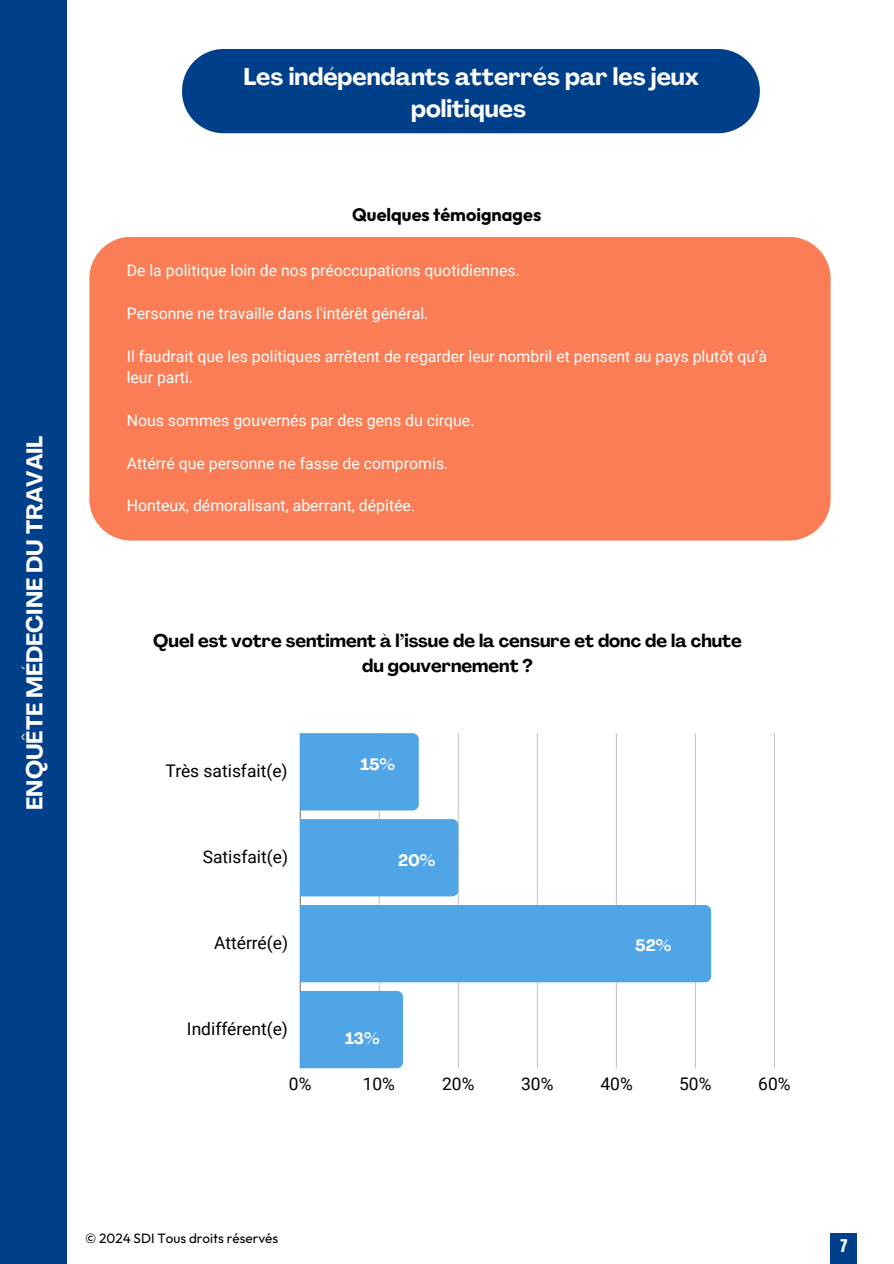
<style>
.page{position:relative;width:894px;height:1264px;background:#fff}
.page>*{position:absolute;margin:0;border:0;box-sizing:border-box;transform-origin:0 0}
.t1{font:700 24px/32.7px "Agrandir";color:#fff;text-align:center}
.t2{font:700 22.5px "Agrandir";color:#fff}
.t3{font:700 18px/24.8px "Agrandir";color:#000;text-align:center}
.t4{font:700 18px "Outfit";color:#000}
.t5{font:17.4px "Roboto";color:#000}
.t6{font:700 16.2px "Agrandir";color:#fff}
.t7{font:15.9px/21.3px "Roboto";color:#fff}
.t8{font:15px "Anton";color:#f4f6fc}
.t9{font:13.5px "Outfit";color:#000}
</style>
<div class="page">
<div style="left:0;top:0;width:66px;height:1263px;background:#003f89"></div>
<div style="left:830px;top:1232px;width:27px;height:31px;background:#003f89"></div>
<div style="left:182px;top:49px;width:577px;height:84px;background:#003f89"></div>
<hr style="left:300px;top:733px;width:1px;height:335px;background:#000;opacity:.6">
<hr style="left:379px;top:733px;width:1px;height:335px;background:#000;opacity:.25">
<hr style="left:458px;top:733px;width:1px;height:335px;background:#000;opacity:.25">
<hr style="left:537px;top:733px;width:1px;height:335px;background:#cbcbcb">
<hr style="left:615px;top:733px;width:1px;height:335px;background:#f5f5f5">
<hr style="left:694px;top:733px;width:1px;height:335px;background:#f7f7f7">
<hr style="left:773px;top:733px;width:1px;height:335px;background:#f9f9f9">
<div style="left:300px;top:733px;width:118px;height:77px;background:#50a5e6"></div>
<div style="left:300px;top:819px;width:158px;height:77px;background:#50a5e6"></div>
<div style="left:300px;top:905px;width:411px;height:77px;background:#50a5e6"></div>
<div style="left:300px;top:990px;width:103px;height:78px;background:#50a5e6"></div>
<div style="left:89px;top:237px;width:741px;height:303px;background:#fb7d55"></div>
<h2 class="t2" style="left:21px;top:809px;width:376px;rotate:-90deg">ENQUÊTE MÉDECINE DU TRAVAIL</h2>
<h1 class="t1" style="left:243px;top:60px;width:457px">Les indépendants atterrés par les jeux politiques</h1>
<p class="t4" style="left:352px;top:203px;width:190px">Quelques témoignages</p>
<p class="t7" style="left:127px;top:259px;width:394px">De la politique loin de nos préoccupations quotidiennes.</p>
<p class="t7" style="left:127px;top:302px;width:303px">Personne ne travaille dans l'intérêt général.</p>
<p class="t7" style="left:127px;top:345px;width:641px">Il faudrait que les politiques arrêtent de regarder leur nombril et pensent au pays plutôt qu’à leur parti.</p>
<p class="t7" style="left:127px;top:409px;width:349px">Nous sommes gouvernés par des gens du cirque.</p>
<p class="t7" style="left:127px;top:451px;width:323px">Attérré que personne ne fasse de compromis.</p>
<p class="t7" style="left:127px;top:494px;width:290px">Honteux, démoralisant, aberrant, dépitée.</p>
<p class="t3" style="left:153px;top:628px;width:590px">Quel est votre sentiment à l’issue de la censure et donc de la chute du gouvernement ?</p>
<p class="t5" style="left:165px;top:758px;width:123px">Très satisfait(e)</p>
<p class="t6" style="left:360px;top:754px;width:36px">15%</p>
<p class="t5" style="left:203px;top:844px;width:87px">Satisfait(e)</p>
<p class="t6" style="left:398px;top:850px;width:39px">20%</p>
<p class="t5" style="left:214px;top:930px;width:75px">Attérré(e)</p>
<p class="t6" style="left:635px;top:934px;width:38px">52%</p>
<p class="t5" style="left:187px;top:1016px;width:102px">Indifférent(e)</p>
<p class="t6" style="left:345px;top:1028px;width:36px">13%</p>
<p class="t5" style="left:289px;top:1071px;width:24px">0%</p>
<p class="t5" style="left:362px;top:1071px;width:34px">10%</p>
<p class="t5" style="left:442px;top:1071px;width:34px">20%</p>
<p class="t5" style="left:521px;top:1071px;width:34px">30%</p>
<p class="t5" style="left:600px;top:1071px;width:34px">40%</p>
<p class="t5" style="left:679px;top:1071px;width:34px">50%</p>
<p class="t5" style="left:758px;top:1071px;width:34px">60%</p>
<p class="t9" style="left:85px;top:1229px;width:194px">© 2024 SDI Tous droits réservés</p>
<p class="t8" style="left:840px;top:1238px;width:9px">7</p>
</div>
